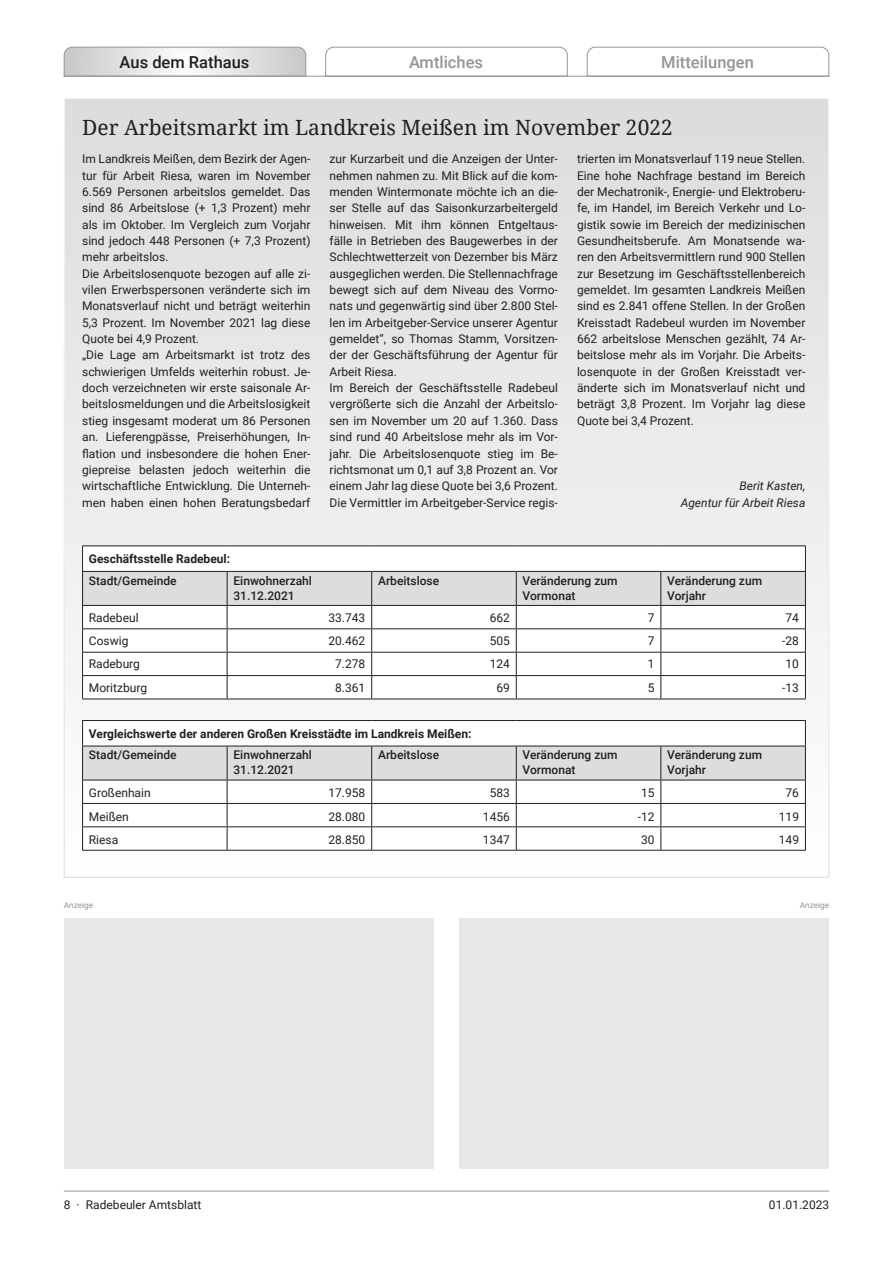
<style>
.page{position:relative;width:893px;height:1263px;background:#fff}
.page>*{position:absolute;margin:0;border:0;box-sizing:border-box;transform-origin:0 0}
.t1{font:21px "Droid Serif";color:#231f20}
.t2{font:500 16.5px "Roboto";color:#939598}
.t3{font:500 16.5px "Roboto";color:#231f20}
.t4{font:12px/16.4px "Roboto";color:#231f20}
.t5{font:500 12px/15px "Roboto";color:#231f20}
.t6{font:700 12px "Roboto";color:#231f20}
.t7{font:italic 12px/16.4px "Roboto";color:#231f20;text-align:right}
.t8{font:8.25px "Roboto";color:#939598}
</style>
<div class="page">
<div style="left:459px;top:918px;width:370px;height:251px;background:#e6e7e9"></div>
<div style="left:64px;top:918px;width:370px;height:251px;background:#e6e7e9"></div>
<svg style="left:63px;top:46px;width:244px;height:31px"></svg>
<svg style="left:325px;top:46px;width:243px;height:30px"></svg>
<svg style="left:586px;top:46px;width:244px;height:31px"></svg>
<hr style="left:64px;top:76px;width:765px;height:1px;background:#939598">
<hr style="left:64px;top:1191px;width:765px;height:1px;background:#939598">
<div style="left:64px;top:98px;width:765px;height:779px;background:linear-gradient(to bottom,#dbdcde,#fefefe)"></div>
<hr style="left:82px;top:545px;width:145px;height:1px;background:#231f20">
<hr style="left:227px;top:545px;width:145px;height:1px;background:#231f20">
<hr style="left:372px;top:545px;width:144px;height:1px;background:#231f20">
<hr style="left:516px;top:545px;width:145px;height:1px;background:#231f20">
<hr style="left:661px;top:545px;width:145px;height:1px;background:#231f20">
<hr style="left:82px;top:699px;width:145px;height:1px;background:#231f20">
<hr style="left:227px;top:699px;width:145px;height:1px;background:#231f20">
<hr style="left:372px;top:699px;width:144px;height:1px;background:#231f20">
<hr style="left:516px;top:699px;width:145px;height:1px;background:#231f20">
<svg style="left:82px;top:546px;width:724px;height:153px"></svg>
<hr style="left:661px;top:699px;width:145px;height:1px;background:#231f20">
<hr style="left:82px;top:720px;width:145px;height:1px;background:#231f20">
<hr style="left:227px;top:720px;width:145px;height:1px;background:#231f20">
<hr style="left:372px;top:720px;width:144px;height:1px;background:#231f20">
<hr style="left:516px;top:720px;width:145px;height:1px;background:#231f20">
<hr style="left:661px;top:720px;width:145px;height:1px;background:#231f20">
<hr style="left:82px;top:850px;width:145px;height:1px;background:#231f20">
<hr style="left:227px;top:850px;width:145px;height:1px;background:#231f20">
<hr style="left:372px;top:850px;width:144px;height:1px;background:#231f20">
<hr style="left:516px;top:850px;width:145px;height:1px;background:#231f20">
<svg style="left:82px;top:721px;width:724px;height:129px"></svg>
<hr style="left:661px;top:850px;width:145px;height:1px;background:#231f20">
<hr style="left:82px;top:746px;width:145px;height:1px;background:#231f20">
<hr style="left:82px;top:746px;width:1px;height:34px;background:#231f20">
<hr style="left:227px;top:746px;width:145px;height:1px;background:#231f20">
<hr style="left:372px;top:746px;width:144px;height:1px;background:#231f20">
<hr style="left:516px;top:746px;width:145px;height:1px;background:#231f20">
<hr style="left:661px;top:746px;width:145px;height:1px;background:#231f20">
<hr style="left:805px;top:746px;width:1px;height:34px;background:#231f20">
<hr style="left:82px;top:780px;width:145px;height:1px;background:#231f20">
<hr style="left:227px;top:780px;width:145px;height:1px;background:#231f20">
<hr style="left:372px;top:780px;width:144px;height:1px;background:#231f20">
<hr style="left:516px;top:780px;width:145px;height:1px;background:#231f20">
<hr style="left:661px;top:780px;width:145px;height:1px;background:#231f20">
<h2 class="t3" style="left:120px;top:50px;width:131px">Aus dem Rathaus</h2>
<h2 class="t2" style="left:409px;top:50px;width:76px">Amtliches</h2>
<h2 class="t2" style="left:661px;top:50px;width:94px">Mitteilungen</h2>
<h1 class="t1" style="left:82px;top:113px;width:592px">Der Arbeitsmarkt im Landkreis Meißen im November 2022</h1>
<p class="t4" style="left:82px;top:150px;width:230px">Im Landkreis Meißen, dem Bezirk der Agen&shy;tur für Arbeit Riesa, waren im November 6.569 Personen arbeitslos gemeldet. Das sind 86 Arbeitslose (+ 1,3 Prozent) mehr als im Oktober. Im Vergleich zum Vorjahr sind jedoch 448 Personen (+ 7,3 Prozent) mehr arbeitslos.<br>Die Arbeitslosenquote bezogen auf alle zi&shy;vilen Erwerbspersonen veränderte sich im Monatsverlauf nicht und beträgt weiterhin 5,3 Prozent. Im November 2021 lag diese Quote bei 4,9 Prozent.<br>„Die Lage am Arbeitsmarkt ist trotz des schwierigen Umfelds weiterhin robust. Je&shy;doch verzeichneten wir erste saisonale Ar&shy;beitslosmeldungen und die Arbeitslosigkeit stieg insgesamt moderat um 86 Personen an. Lieferengpässe, Preiserhöhungen, In&shy;flation und insbesondere die hohen Ener&shy;giepreise belasten jedoch weiterhin die wirtschaftliche Entwicklung. Die Unterneh&shy;men haben einen hohen Beratungsbedarf</p>
<p class="t4" style="left:330px;top:150px;width:230px">zur Kurzarbeit und die Anzeigen der Unter&shy;nehmen nahmen zu. Mit Blick auf die kom&shy;menden Wintermonate möchte ich an die&shy;ser Stelle auf das Saisonkurzarbeitergeld hinweisen. Mit ihm können Entgeltaus&shy;fälle in Betrieben des Baugewerbes in der Schlechtwetterzeit von Dezember bis März ausgeglichen werden. Die Stellennachfrage bewegt sich auf dem Niveau des Vormo&shy;nats und gegenwärtig sind über 2.800 Stel&shy;len im Arbeitgeber-Service unserer Agentur gemeldet“, so Thomas Stamm, Vorsitzen&shy;der der Geschäftsführung der Agentur für Arbeit Riesa.<br>Im Bereich der Geschäftsstelle Radebeul vergrößerte sich die Anzahl der Arbeitslo&shy;sen im November um 20 auf 1.360. Dass sind rund 40 Arbeitslose mehr als im Vor&shy;jahr. Die Arbeitslosenquote stieg im Be&shy;richtsmonat um 0,1 auf 3,8 Prozent an. Vor einem Jahr lag diese Quote bei 3,6 Prozent.<br>Die Vermittler im Arbeitgeber-Service regis-</p>
<p class="t4" style="left:577px;top:150px;width:230px;text-align:justify">trierten im Monatsverlauf 119 neue Stellen.<br>Eine hohe Nachfrage bestand im Bereich der Mechatronik-, Energie- und Elektroberu&shy;fe, im Handel, im Bereich Verkehr und Lo&shy;gistik sowie im Bereich der medizinischen Gesundheitsberufe. Am Monatsende wa&shy;ren den Arbeitsvermittlern rund 900 Stellen zur Besetzung im Geschäftsstellenbereich gemeldet. Im gesamten Landkreis Meißen sind es 2.841 offene Stellen. In der Großen Kreisstadt Radebeul wurden im November 662 arbeitslose Menschen gezählt, 74 Ar&shy;beitslose mehr als im Vorjahr. Die Arbeits&shy;losenquote in der Großen Kreisstadt ver&shy;änderte sich im Monatsverlauf nicht und beträgt 3,8 Prozent. Im Vorjahr lag diese Quote bei 3,4 Prozent.</p>
<p class="t7" style="left:681px;top:477px;width:126px">Berit Kasten,<br>Agentur für Arbeit Riesa</p>
<p class="t6" style="left:89px;top:550px;width:143px">Geschäftsstelle Radebeul:</p>
<p class="t5" style="left:89px;top:572px;width:89px">Stadt/Gemeinde</p>
<p class="t5" style="left:233px;top:572px;width:80px">Einwohnerzahl<br>31.12.2021</p>
<p class="t5" style="left:378px;top:572px;width:63px">Arbeitslose</p>
<p class="t5" style="left:523px;top:572px;width:96px">Veränderung zum<br>Vormonat</p>
<p class="t5" style="left:667px;top:572px;width:96px">Veränderung zum<br>Vorjahr</p>
<p class="t4" style="left:89px;top:609px;width:51px">Radebeul</p>
<p class="t4" style="left:328px;top:609px;width:38px">33.743</p>
<p class="t4" style="left:490px;top:609px;width:22px">662</p>
<p class="t4" style="left:648px;top:609px;width:8px">7</p>
<p class="t4" style="left:786px;top:609px;width:15px">74</p>
<p class="t4" style="left:89px;top:632px;width:41px">Coswig</p>
<p class="t4" style="left:328px;top:632px;width:38px">20.462</p>
<p class="t4" style="left:490px;top:632px;width:22px">505</p>
<p class="t4" style="left:648px;top:632px;width:8px">7</p>
<p class="t4" style="left:782px;top:632px;width:18px">-28</p>
<p class="t4" style="left:89px;top:655px;width:53px">Radeburg</p>
<p class="t4" style="left:335px;top:655px;width:32px">7.278</p>
<p class="t4" style="left:490px;top:655px;width:22px">124</p>
<p class="t4" style="left:648px;top:655px;width:8px">1</p>
<p class="t4" style="left:786px;top:655px;width:15px">10</p>
<p class="t4" style="left:89px;top:679px;width:60px">Moritzburg</p>
<p class="t4" style="left:335px;top:679px;width:32px">8.361</p>
<p class="t4" style="left:496px;top:679px;width:15px">69</p>
<p class="t4" style="left:648px;top:679px;width:8px">5</p>
<p class="t4" style="left:782px;top:679px;width:18px">-13</p>
<p class="t6" style="left:89px;top:725px;width:384px">Vergleichswerte der anderen Großen Kreisstädte im Landkreis Meißen:</p>
<p class="t5" style="left:89px;top:747px;width:89px">Stadt/Gemeinde</p>
<p class="t5" style="left:233px;top:747px;width:80px">Einwohnerzahl<br>31.12.2021</p>
<p class="t5" style="left:378px;top:747px;width:63px">Arbeitslose</p>
<p class="t5" style="left:523px;top:747px;width:96px">Veränderung zum<br>Vormonat</p>
<p class="t5" style="left:667px;top:747px;width:96px">Veränderung zum<br>Vorjahr</p>
<p class="t4" style="left:89px;top:784px;width:63px">Großenhain</p>
<p class="t4" style="left:328px;top:784px;width:38px">17.958</p>
<p class="t4" style="left:490px;top:784px;width:22px">583</p>
<p class="t4" style="left:641px;top:784px;width:15px">15</p>
<p class="t4" style="left:786px;top:784px;width:15px">76</p>
<p class="t4" style="left:89px;top:808px;width:41px">Meißen</p>
<p class="t4" style="left:328px;top:808px;width:38px">28.080</p>
<p class="t4" style="left:483px;top:808px;width:28px">1456</p>
<p class="t4" style="left:638px;top:808px;width:18px">-12</p>
<p class="t4" style="left:779px;top:808px;width:22px">119</p>
<p class="t4" style="left:89px;top:831px;width:31px">Riesa</p>
<p class="t4" style="left:328px;top:831px;width:38px">28.850</p>
<p class="t4" style="left:483px;top:831px;width:28px">1347</p>
<p class="t4" style="left:641px;top:831px;width:15px">30</p>
<p class="t4" style="left:779px;top:831px;width:22px">149</p>
<p class="t8" style="left:64px;top:899px;width:31px">Anzeige</p>
<p class="t8" style="left:800px;top:899px;width:31px">Anzeige</p>
<p class="t4" style="left:64px;top:1196px;width:139px">8 · Radebeuler Amtsblatt</p>
<p class="t4" style="left:769px;top:1196px;width:62px">01.01.2023</p>
</div>
